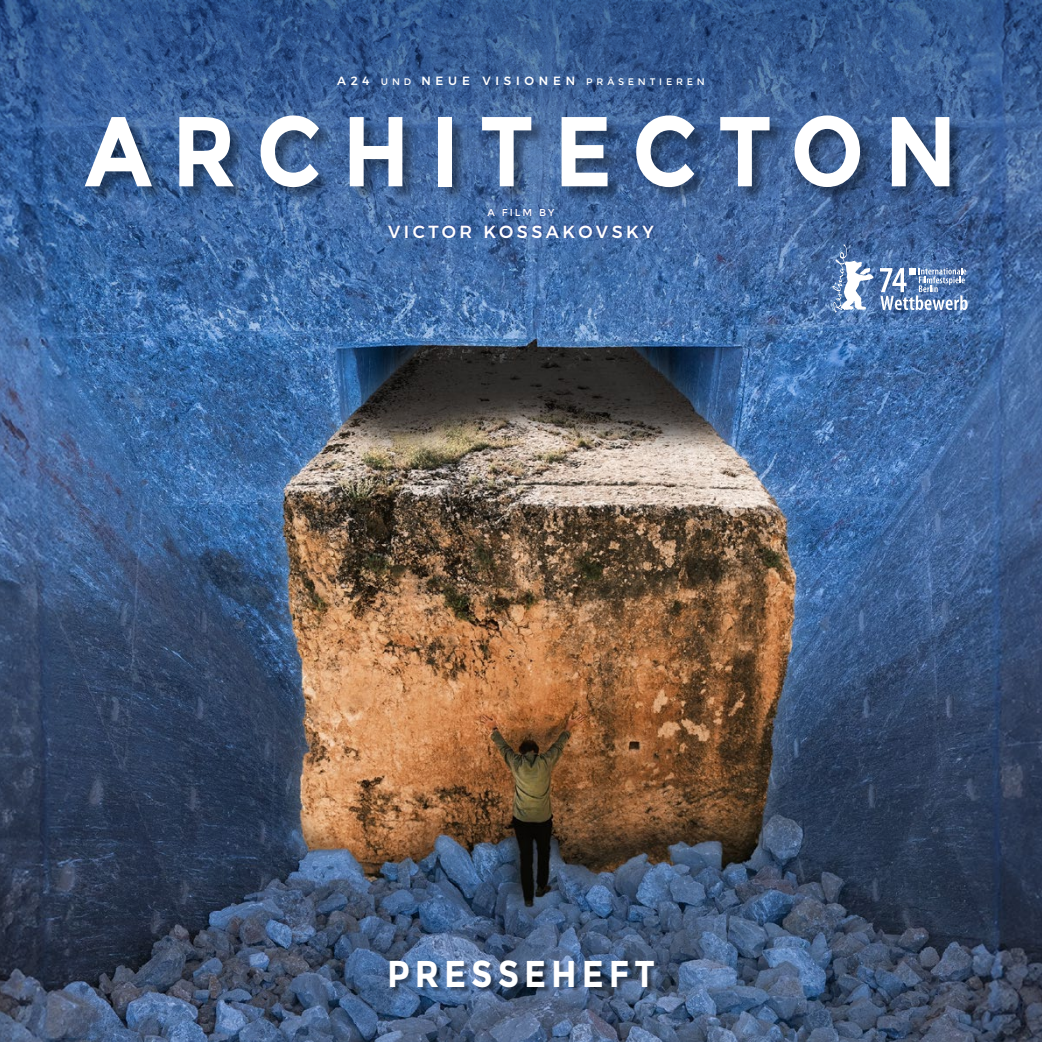
<style>
.page{position:relative;width:1042px;height:1042px;background:#fff}
.page>*{position:absolute;margin:0;border:0;box-sizing:border-box;transform-origin:0 0}
.t1{font:700 99.05px "Montserrat";letter-spacing:.225em;color:#fff;scale:.9 1}
.t2{font:700 37.27px "Montserrat";letter-spacing:.15em;color:#fff;scale:.9 1}
.t3{font:500 17.5px "Montserrat";letter-spacing:.2em;color:#fff}
.t4{font:500 11.9px "Montserrat";letter-spacing:.4em;color:#fff}
.t5{font:9.97px "Montserrat";letter-spacing:.2em;color:#fff}
.s1{font-weight:400;font-size:9.45px}
</style>
<div class="page">
<img style="left:0;top:361px;width:1042px;height:681px">
<svg style="left:0;top:0;width:1042px;height:361px;background:#3c649b"></svg>
<div style="left:87px;top:116px;width:877px;height:86px;background:#000;opacity:.39"></div>
<svg style="left:880px;top:268px;width:87px;height:42px"></svg>
<svg style="left:832px;top:244px;width:42px;height:69px"></svg>
<div style="left:391px;top:961px;width:269px;height:31px;background:#000;opacity:.39"></div>
<div style="left:387px;top:208px;width:268px;height:30px;background:#283583;opacity:.75"></div>
<p class="t4" style="left:337px;top:71px;width:369px">A24 <span class="s1">UND</span> NEUE VISIONEN <span class="s1">PRÄSENTIEREN</span></p>
<h1 class="t1" style="left:85px;top:92px;width:970px">ARCHITECTON</h1>
<p class="t5" style="left:487px;top:207px;width:68px">A FILM BY</p>
<h3 class="t3" style="left:388px;top:218px;width:267px">VICTOR KOSSAKOVSKY</h3>
<h2 class="t2" style="left:387px;top:952px;width:299px">PRESSEHEFT</h2>
</div>
